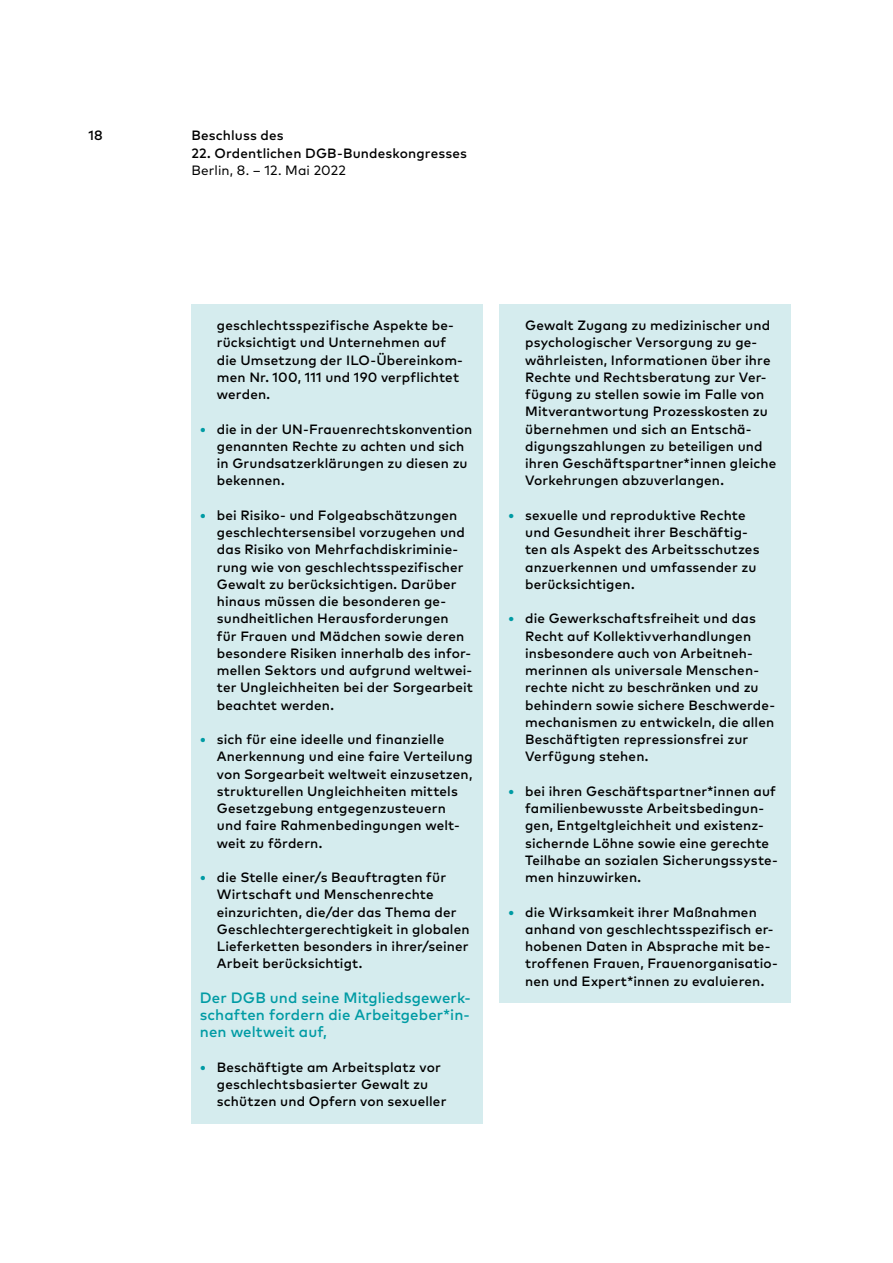
<style>
.page{position:relative;width:893px;height:1263px;background:#fff}
.page>*{position:absolute;margin:0;border:0;box-sizing:border-box;transform-origin:0 0}
.t1{font:500 15px/17.2px "Mark Pro";letter-spacing:.005em;color:#009ba4;text-align:justify}
.t2{font:500 13.5px/17.2px "Mark Pro";letter-spacing:.01em;color:#000}
.t3{font:13.5px "Mark Pro";letter-spacing:.005em;color:#000}
.s1{font-size:15px;color:#009ba4}
</style>
<div class="page">
<div style="left:191px;top:304px;width:292px;height:820px;background:#d5ecee"></div>
<div style="left:500px;top:304px;width:291px;height:699px;background:#d5ecee"></div>
<p class="t2" style="left:88px;top:126px;width:16px">18</p>
<p class="t2" style="left:191px;top:126px;width:94px">Beschluss des</p>
<p class="t2" style="left:191px;top:143px;width:277px">22. Ordentlichen DGB-Bundeskongresses</p>
<p class="t3" style="left:191px;top:160px;width:156px">Berlin, 8. – 12. Mai 2022</p>
<p class="t2" style="left:217px;top:316px;width:248px">geschlechtsspezifische Aspekte be&shy;rücksichtigt und Unternehmen auf die Umsetzung der ILO-Übereinkom&shy;men Nr. 100, 111 und 190 verpflichtet werden.</p>
<p class="t2" style="left:217px;top:419px;width:257px;text-indent:-17px"><span class="s1">•</span> die in der UN-Frauenrechtskonvention genannten Rechte zu achten und sich in Grundsatzerklärungen zu diesen zu bekennen.</p>
<p class="t2" style="left:217px;top:505px;width:258px;text-indent:-17px"><span class="s1">•</span> bei Risiko- und Folgeabschätzungen geschlechtersensibel vorzugehen und das Risiko von Mehrfachdiskriminie&shy;rung wie von geschlechtsspezifischer Gewalt zu berücksichtigen. Darüber hinaus müssen die besonderen ge&shy;sundheitlichen Herausforderungen<br>für Frauen und Mädchen sowie deren besondere Risiken innerhalb des infor&shy;mellen Sektors und aufgrund weltwei&shy;ter Ungleichheiten bei der Sorgearbeit beachtet werden.</p>
<p class="t2" style="left:217px;top:730px;width:257px;text-indent:-17px"><span class="s1">•</span> sich für eine ideelle und finanzielle Anerkennung und eine faire Verteilung von Sorgearbeit weltweit einzusetzen, strukturellen Ungleichheiten mittels Gesetzgebung entgegenzusteuern und faire Rahmenbedingungen welt&shy;weit zu fördern.</p>
<p class="t2" style="left:217px;top:868px;width:254px;text-indent:-17px"><span class="s1">•</span> die Stelle einer/s Beauftragten für Wirtschaft und Menschenrechte einzurichten, die/der das Thema der Geschlechtergerechtigkeit in globalen Lieferketten besonders in ihrer/seiner Arbeit berücksichtigt.</p>
<p class="t1" style="left:200px;top:988px;width:273px">Der DGB und seine Mitgliedsgewerk&shy;schaften fordern die Arbeitgeber*in&shy;nen weltweit auf,</p>
<p class="t2" style="left:217px;top:1057px;width:231px;text-indent:-17px"><span class="s1">•</span> Beschäftigte am Arbeitsplatz vor geschlechtsbasierter Gewalt zu schützen und Opfern von sexueller</p>
<p class="t2" style="left:525px;top:316px;width:253px">Gewalt Zugang zu medizinischer und psychologischer Versorgung zu ge&shy;währleisten, Informationen über ihre Rechte und Rechtsberatung zur Ver&shy;fügung zu stellen sowie im Falle von Mitverantwortung Prozesskosten zu übernehmen und sich an Entschä&shy;digungszahlungen zu beteiligen und ihren Geschäftspartner*innen gleiche Vorkehrungen abzuverlangen.</p>
<p class="t2" style="left:525px;top:505px;width:236px;text-indent:-17px"><span class="s1">•</span> sexuelle und reproduktive Rechte und Gesundheit ihrer Beschäftig&shy;ten als Aspekt des Arbeitsschutzes anzuerkennen und umfassender zu berücksichtigen.</p>
<p class="t2" style="left:525px;top:609px;width:251px;text-indent:-17px"><span class="s1">•</span> die Gewerkschaftsfreiheit und das Recht auf Kollektivverhandlungen insbesondere auch von Arbeitneh&shy;merinnen als universale Menschen&shy;rechte nicht zu beschränken und zu behindern sowie sichere Beschwerde&shy;mechanismen zu entwickeln, die allen Beschäftigten repressionsfrei zur Verfügung stehen.</p>
<p class="t2" style="left:525px;top:781px;width:254px;text-indent:-17px"><span class="s1">•</span> bei ihren Geschäftspartner*innen auf familienbewusste Arbeitsbedingun&shy;gen, Entgeltgleichheit und existenz&shy;sichernde Löhne sowie eine gerechte Teilhabe an sozialen Sicherungssyste&shy;men hinzuwirken.</p>
<p class="t2" style="left:525px;top:902px;width:254px;text-indent:-17px"><span class="s1">•</span> die Wirksamkeit ihrer Maßnahmen anhand von geschlechtsspezifisch er&shy;hobenen Daten in Absprache mit be&shy;troffenen Frauen, Frauenorganisatio&shy;nen und Expert*innen zu evaluieren.</p>
</div>
